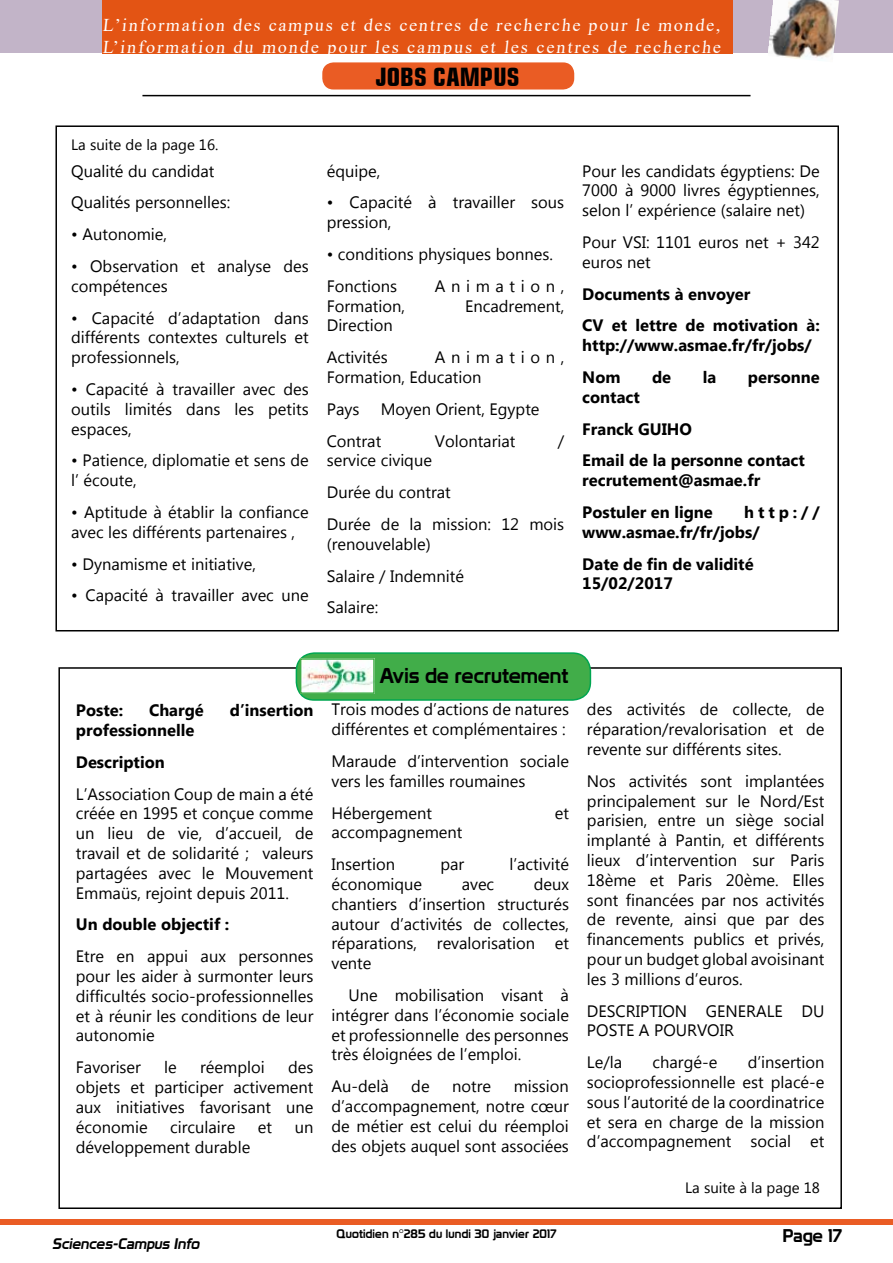
<style>
.page{position:relative;width:893px;height:1263px;background:#fff}
.page>*{position:absolute;margin:0;border:0;box-sizing:border-box;transform-origin:0 0}
.t1{font:700 condensed 25.5px "Square 721 BT";color:#000}
.t2{font:21px "Prototype";color:#000}
.t3{font:18px/21.6px "Times New Roman";letter-spacing:.105em;color:#fff}
.t4{font:18px "Prototype";color:#000}
.t5{font:16.5px/19.8px "Myanmar Text";color:#000}
.t6{font:700 16.5px/31.8px "Myanmar Text";color:#000}
.t7{font:16.5px "Myanmar Text";letter-spacing:.34em;color:#000}
.t8{font:15px "Myanmar Text";color:#000}
.t9{font:italic 15px "Prototype";color:#000}
.t10{font:12px "Prototype";letter-spacing:.01em;color:#000}
</style>
<div class="page">
<div style="left:0;top:1219px;width:893px;height:6px;background:#ea5c24"></div>
<div style="left:0;top:1px;width:893px;height:52px;background:#c2b4c8"></div>
<div style="left:103px;top:0;width:630px;height:53px;background:#e35414"></div>
<img style="left:767px;top:0;width:72px;height:61px">
<hr style="left:142px;top:95px;width:608px;height:1px;background:#000">
<div style="left:323px;top:63px;width:250px;height:26px;background:#ea5c24;border-radius:11px"></div>
<div style="left:322px;top:62px;width:252px;height:28px;border:2px solid #ea5c24;border-radius:11px"></div>
<div style="left:296px;top:653px;width:294px;height:47px;background:#41ad49;border-radius:18px"></div>
<div style="left:296px;top:652px;width:295px;height:49px;border:2px solid #00a651;border-radius:18px"></div>
<img style="left:303px;top:661px;width:69px;height:30px">
<div style="left:300px;top:658px;width:75px;height:36px;border:2px solid #41ad49"></div>
<p class="t3" style="left:103px;top:14px;width:622px">L’information des campus et des centres de recherche pour le monde,<br>L’information du monde pour les campus et les centres de recherche</p>
<h1 class="t1" style="left:376px;top:61px;width:145px">JOBS CAMPUS</h1>
<p class="t8" style="left:71px;top:136px;width:149px">La suite de la page 16.</p>
<p class="t5" style="left:71px;top:155px;width:161px;line-height:31.8px">Qualité du candidat<br>Qualités personnelles:</p>
<p class="t5" style="left:71px;top:225px;width:97px">• Autonomie,</p>
<p class="t5" style="left:71px;top:256px;width:239px">• Observation et analyse des compétences</p>
<p class="t5" style="left:71px;top:308px;width:239px;text-align:justify">• Capacité d’adaptation dans différents contextes culturels et professionnels,</p>
<p class="t5" style="left:71px;top:379px;width:239px;text-align:justify">• Capacité à travailler avec des outils limités dans les petits espaces,</p>
<p class="t5" style="left:71px;top:451px;width:239px">• Patience, diplomatie et sens de l’ écoute,</p>
<p class="t5" style="left:71px;top:502px;width:239px">• Aptitude à établir la confiance avec les différents partenaires ,</p>
<p class="t5" style="left:71px;top:554px;width:186px">• Dynamisme et initiative,</p>
<p class="t5" style="left:71px;top:586px;width:239px">• Capacité à travailler avec une</p>
<p class="t5" style="left:327px;top:161px;width:55px">équipe,</p>
<p class="t5" style="left:327px;top:193px;width:239px">• Capacité à travailler sous pression,</p>
<p class="t5" style="left:327px;top:238px;width:228px;line-height:31.8px">• conditions physiques bonnes.<br>Fonctions</p>
<p class="t7" style="left:435px;top:276px;width:131px">Animation,</p>
<p class="t5" style="left:327px;top:296px;width:80px">Formation,</p>
<p class="t5" style="left:465px;top:296px;width:101px">Encadrement,</p>
<p class="t5" style="left:327px;top:310px;width:68px;line-height:31.8px">Direction<br>Activités</p>
<p class="t5" style="left:327px;top:348px;width:239px;text-indent:108px">Animation,<br>Formation, Education</p>
<p class="t5" style="left:327px;top:399px;width:34px">Pays</p>
<p class="t5" style="left:327px;top:393px;width:214px;line-height:31.8px;text-indent:54px">Moyen Orient, Egypte<br>Contrat</p>
<p class="t5" style="left:435px;top:431px;width:82px">Volontariat</p>
<p class="t5" style="left:558px;top:431px;width:8px">/</p>
<p class="t5" style="left:327px;top:445px;width:239px;line-height:31.8px">service civique<br>Durée du contrat<br>Durée de la mission: 12 mois</p>
<p class="t5" style="left:327px;top:528px;width:139px;line-height:31.8px">(renouvelable)<br>Salaire / Indemnité<br>Salaire:</p>
<p class="t5" style="left:582px;top:161px;width:239px;text-align:justify">Pour les candidats égyptiens: De 7000 à 9000 livres égyptiennes, selon l’ expérience (salaire net)</p>
<p class="t5" style="left:582px;top:232px;width:239px">Pour VSI: 1101 euros net + 342 euros net</p>
<p class="t6" style="left:582px;top:278px;width:239px">Documents à envoyer<br>CV et lettre de motivation à:</p>
<p class="t6" style="left:582px;top:330px;width:231px">http://www.asmae.fr/fr/jobs/<br>Nom</p>
<p class="t6" style="left:652px;top:361px;width:21px">de</p>
<p class="t6" style="left:703px;top:361px;width:15px">la</p>
<p class="t6" style="left:748px;top:361px;width:73px">personne</p>
<p class="t6" style="left:582px;top:381px;width:224px">contact<br>Franck GUIHO<br>Email de la personne contact</p>
<p class="t6" style="left:582px;top:465px;width:179px">recrutement@asmae.fr<br>Postuler en ligne</p>
<p class="t6" style="left:582px;top:502px;width:239px;line-height:19.8px;text-indent:162px">http:// www.asmae.fr/fr/jobs/</p>
<p class="t6" style="left:582px;top:554px;width:173px;line-height:19.8px">Date de fin de validité<br>15/02/2017</p>
<p class="t6" style="left:76px;top:695px;width:49px">Poste:</p>
<p class="t6" style="left:149px;top:695px;width:56px">Chargé</p>
<p class="t6" style="left:230px;top:695px;width:85px">d’insertion</p>
<p class="t6" style="left:76px;top:714px;width:120px">professionnelle<br>Description</p>
<p class="t5" style="left:76px;top:784px;width:239px;text-align:justify">L’Association Coup de main a été créée en 1995 et conçue comme un lieu de vie, d’accueil, de travail et de solidarité ; valeurs partagées avec le Mouvement Emmaüs, rejoint depuis 2011.</p>
<p class="t6" style="left:76px;top:909px;width:155px">Un double objectif :</p>
<p class="t5" style="left:76px;top:947px;width:239px;text-align:justify">Etre en appui aux personnes pour les aider à surmonter leurs difficultés socio-professionnelles et à réunir les conditions de leur autonomie</p>
<p class="t5" style="left:76px;top:1058px;width:67px">Favoriser</p>
<p class="t5" style="left:164px;top:1058px;width:14px">le</p>
<p class="t5" style="left:200px;top:1058px;width:66px">réemploi</p>
<p class="t5" style="left:76px;top:1058px;width:239px;text-align:justify;text-indent:212px">des objets et participer activement aux initiatives favorisant une économie</p>
<p class="t5" style="left:170px;top:1117px;width:67px">circulaire</p>
<p class="t5" style="left:258px;top:1117px;width:16px">et</p>
<p class="t5" style="left:295px;top:1117px;width:20px">un</p>
<p class="t5" style="left:76px;top:1137px;width:176px">développement durable</p>
<p class="t2" style="left:380px;top:663px;width:190px">Avis de recrutement</p>
<p class="t5" style="left:331px;top:700px;width:239px">Trois modes d’actions de natures différentes et complémentaires :</p>
<p class="t5" style="left:331px;top:751px;width:239px">Maraude d’intervention sociale vers les familles roumaines</p>
<p class="t5" style="left:331px;top:803px;width:102px">Hébergement</p>
<p class="t5" style="left:555px;top:803px;width:16px">et</p>
<p class="t5" style="left:331px;top:817px;width:133px;line-height:31.8px">accompagnement<br>Insertion</p>
<p class="t5" style="left:440px;top:854px;width:25px">par</p>
<p class="t5" style="left:509px;top:854px;width:61px">l’activité</p>
<p class="t5" style="left:331px;top:874px;width:92px">économique</p>
<p class="t5" style="left:462px;top:874px;width:34px">avec</p>
<p class="t5" style="left:331px;top:874px;width:239px;text-align:justify;text-indent:202px">deux chantiers d’insertion structurés autour d’activités de collectes, réparations, revalorisation et vente</p>
<p class="t5" style="left:331px;top:985px;width:239px;text-align:justify;text-indent:17px">Une mobilisation visant à intégrer dans l’économie sociale et professionnelle des personnes très éloignées de l’emploi.</p>
<p class="t5" style="left:331px;top:1076px;width:59px">Au-delà</p>
<p class="t5" style="left:411px;top:1076px;width:20px">de</p>
<p class="t5" style="left:452px;top:1076px;width:40px">notre</p>
<p class="t5" style="left:331px;top:1076px;width:239px;text-align:justify;text-indent:182px">mission d’accompagnement, notre cœur de métier est celui du réemploi des objets auquel sont associées</p>
<p class="t5" style="left:587px;top:700px;width:239px;text-align:justify">des activités de collecte, de réparation/revalorisation et de revente sur différents sites.</p>
<p class="t5" style="left:587px;top:771px;width:239px;text-align:justify">Nos activités sont implantées principalement sur le Nord/Est parisien, entre un siège social implanté à Pantin, et différents lieux d’intervention sur Paris 18ème et Paris 20ème. Elles sont financées par nos activités de revente, ainsi que par des financements publics et privés, pour un budget global avoisinant les 3 millions d’euros.</p>
<p class="t5" style="left:587px;top:1001px;width:239px">DESCRIPTION GENERALE DU<br>POSTE A POURVOIR</p>
<p class="t5" style="left:587px;top:1052px;width:37px">Le/la</p>
<p class="t5" style="left:653px;top:1052px;width:66px">chargé-e</p>
<p class="t5" style="left:587px;top:1052px;width:239px;text-align:justify;text-indent:161px">d’insertion socioprofessionnelle est placé-e sous l’autorité de la coordinatrice et sera en charge de la mission d’accompagnement social et</p>
<p class="t8" style="left:685px;top:1178px;width:136px">La suite à la page 18</p>
<p class="t10" style="left:336px;top:1226px;width:222px">Quotidien n°285 du lundi 30 janvier 2017</p>
<p class="t9" style="left:52px;top:1234px;width:152px">Sciences-Campus Info</p>
<p class="t4" style="left:783px;top:1225px;width:61px">Page 17</p>
</div>
